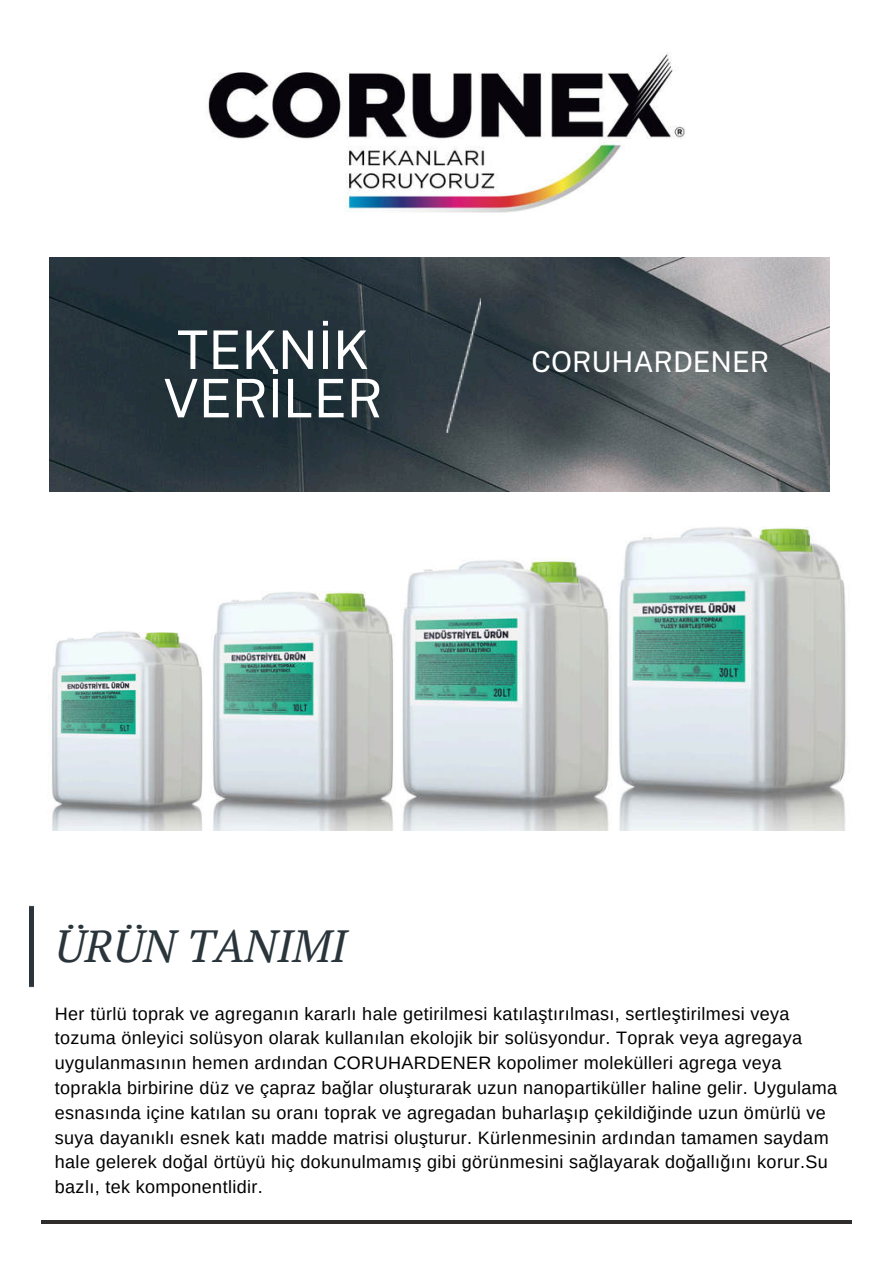
<style>
.page{position:relative;width:894px;height:1264px;background:#fff}
.page>*{position:absolute;margin:0;border:0;box-sizing:border-box;transform-origin:0 0}
.t1{font:53.25px/48.3px "Public Sans";color:#fff}
.t2{font:italic 45px "PT Serif";color:#2a353b}
.t3{font:28.5px "Public Sans";color:#fff}
.t4{font:18px/24.8px "Arimo";letter-spacing:.02em;color:#000}
</style>
<div class="page">
<img style="left:50px;top:257px;width:779px;height:234px">
<img style="left:445px;top:299px;width:35px;height:133px">
<img style="left:30px;top:905px;width:3px;height:83px">
<hr style="left:41px;top:1220px;width:810px;height:3px;background:#2e2d2c">
<img style="left:208px;top:52px;width:477px;height:161px">
<img style="left:51px;top:631px;width:152px;height:199px">
<img style="left:212px;top:591px;width:181px;height:239px">
<img style="left:402px;top:558px;width:207px;height:272px">
<img style="left:619px;top:526px;width:227px;height:304px">
<h1 class="t1" style="left:163px;top:322px;width:221px">TEKNİK<br>VERİLER</h1>
<h3 class="t3" style="left:531px;top:341px;width:239px">CORUHARDENER</h3>
<h2 class="t2" style="left:55px;top:917px;width:293px">ÜRÜN TANIMI</h2>
<p class="t4" style="left:55px;top:1001px;width:783px">Her türlü toprak ve agreganın kararlı hale getirilmesi katılaştırılması, sertleştirilmesi veya tozuma önleyici solüsyon olarak kullanılan ekolojik bir solüsyondur. Toprak veya agregaya uygulanmasının hemen ardından CORUHARDENER kopolimer molekülleri agrega veya toprakla birbirine düz ve çapraz bağlar oluşturarak uzun nanopartiküller haline gelir. Uygulama esnasında içine katılan su oranı toprak ve agregadan buharlaşıp çekildiğinde uzun ömürlü ve suya dayanıklı esnek katı madde matrisi oluşturur. Kürlenmesinin ardından tamamen saydam hale gelerek doğal örtüyü hiç dokunulmamış gibi görünmesini sağlayarak doğallığını korur.Su bazlı, tek komponentlidir.</p>
</div>
